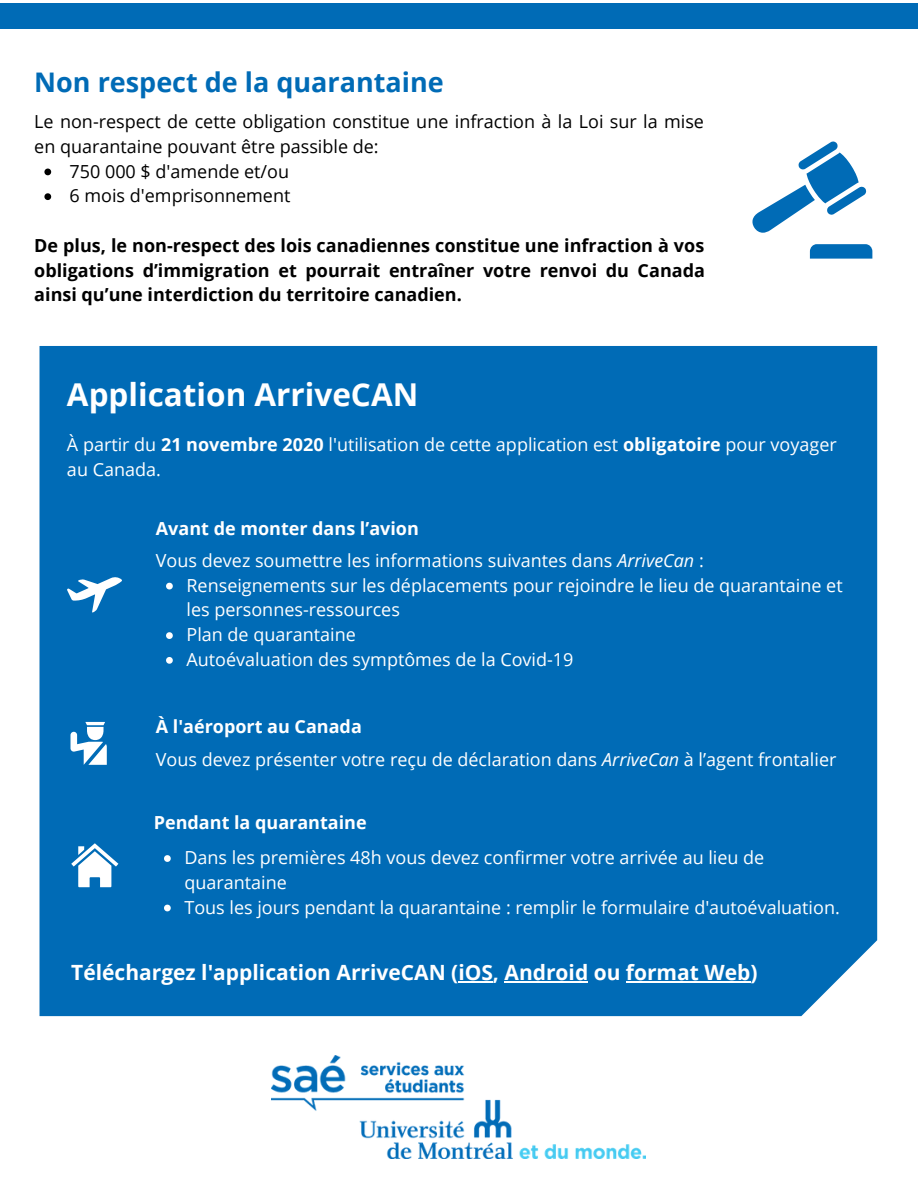
<style>
.page{position:relative;width:918px;height:1188px;background:#fff}
.page>*{position:absolute;margin:0;border:0;box-sizing:border-box;transform-origin:0 0}
.t1{font:700 31.5px "Open Sans";color:#fff}
.t2{font:700 27px "Open Sans";color:#006bb6}
.t3{font:700 21px "Open Sans";color:#fff}
.t4{font:18px/24.8px "Open Sans";color:#fff}
.t5{font:700 18px/24.8px "Open Sans";color:#000;text-align:justify}
.t6{font:18px/24.8px "Open Sans";color:#000}
.t7{font:700 18px "Open Sans";color:#fff}
.s1{font-weight:700}
.s2{font-style:italic}
</style>
<div class="page">
<svg style="left:44px;top:169px;width:7px;height:6px"></svg>
<svg style="left:44px;top:193px;width:7px;height:7px"></svg>
<svg style="left:810px;top:244px;width:62px;height:15px"></svg>
<svg style="left:752px;top:141px;width:115px;height:92px"></svg>
<img style="left:271px;top:1055px;width:375px;height:104px">
<div style="left:40px;top:346px;width:837px;height:670px;background:#006bb6"></div>
<div style="left:0;top:3px;width:918px;height:25px;background:#006bb6"></div>
<svg style="left:67px;top:576px;width:55px;height:36px"></svg>
<svg style="left:166px;top:583px;width:7px;height:6px"></svg>
<svg style="left:166px;top:632px;width:7px;height:7px"></svg>
<svg style="left:166px;top:657px;width:7px;height:7px"></svg>
<svg style="left:70px;top:722px;width:37px;height:43px"></svg>
<svg style="left:71px;top:843px;width:47px;height:44px"></svg>
<svg style="left:164px;top:855px;width:7px;height:7px"></svg>
<svg style="left:164px;top:905px;width:7px;height:6px"></svg>
<hr style="left:458px;top:981px;width:35px;height:1px;background:#fff">
<hr style="left:505px;top:981px;width:83px;height:1px;background:#fff">
<hr style="left:626px;top:981px;width:124px;height:1px;background:#fff">
<h2 class="t2" style="left:34px;top:63px;width:411px">Non respect de la quarantaine</h2>
<p class="t6" style="left:34px;top:109px;width:671px">Le non-respect de cette obligation constitue une infraction à la Loi sur la mise en quarantaine pouvant être passible de:</p>
<p class="t6" style="left:70px;top:158px;width:222px">750 000 $ d'amende et/ou<br>6 mois d'emprisonnement</p>
<p class="t5" style="left:34px;top:232px;width:672px">De plus, le non-respect des lois canadiennes constitue une infraction à vos obligations d’immigration et pourrait entraîner votre renvoi du Canada ainsi qu’une interdiction du territoire canadien.</p>
<h1 class="t1" style="left:67px;top:373px;width:353px">Application ArriveCAN</h1>
<p class="t4" style="left:67px;top:431px;width:771px">À partir du <span class="s1">21 novembre 2020</span> l'utilisation de cette application est <span class="s1">obligatoire</span> pour voyager au Canada.</p>
<p class="t7" style="left:156px;top:515px;width:264px">Avant de monter dans l’avion</p>
<p class="t4" style="left:156px;top:548px;width:549px">Vous devez soumettre les informations suivantes dans <span class="s2">ArriveCan</span> :</p>
<p class="t4" style="left:187px;top:572px;width:658px">Renseignements sur les déplacements pour rejoindre le lieu de quarantaine et les personnes-ressources<br>Plan de quarantaine<br>Autoévaluation des symptômes de la Covid-19</p>
<p class="t7" style="left:156px;top:714px;width:207px">À l'aéroport au Canada</p>
<p class="t4" style="left:156px;top:747px;width:682px">Vous devez présenter votre reçu de déclaration dans <span class="s2">ArriveCan</span> à l’agent frontalier</p>
<p class="t7" style="left:154px;top:810px;width:214px">Pendant la quarantaine</p>
<p class="t4" style="left:184px;top:845px;width:657px">Dans les premières 48h vous devez confirmer votre arrivée au lieu de quarantaine<br>Tous les jours pendant la quarantaine : remplir le formulaire d'autoévaluation.</p>
<p class="t3" style="left:71px;top:958px;width:688px">Téléchargez l'application ArriveCAN (iOS, Android ou format Web)</p>
</div>
